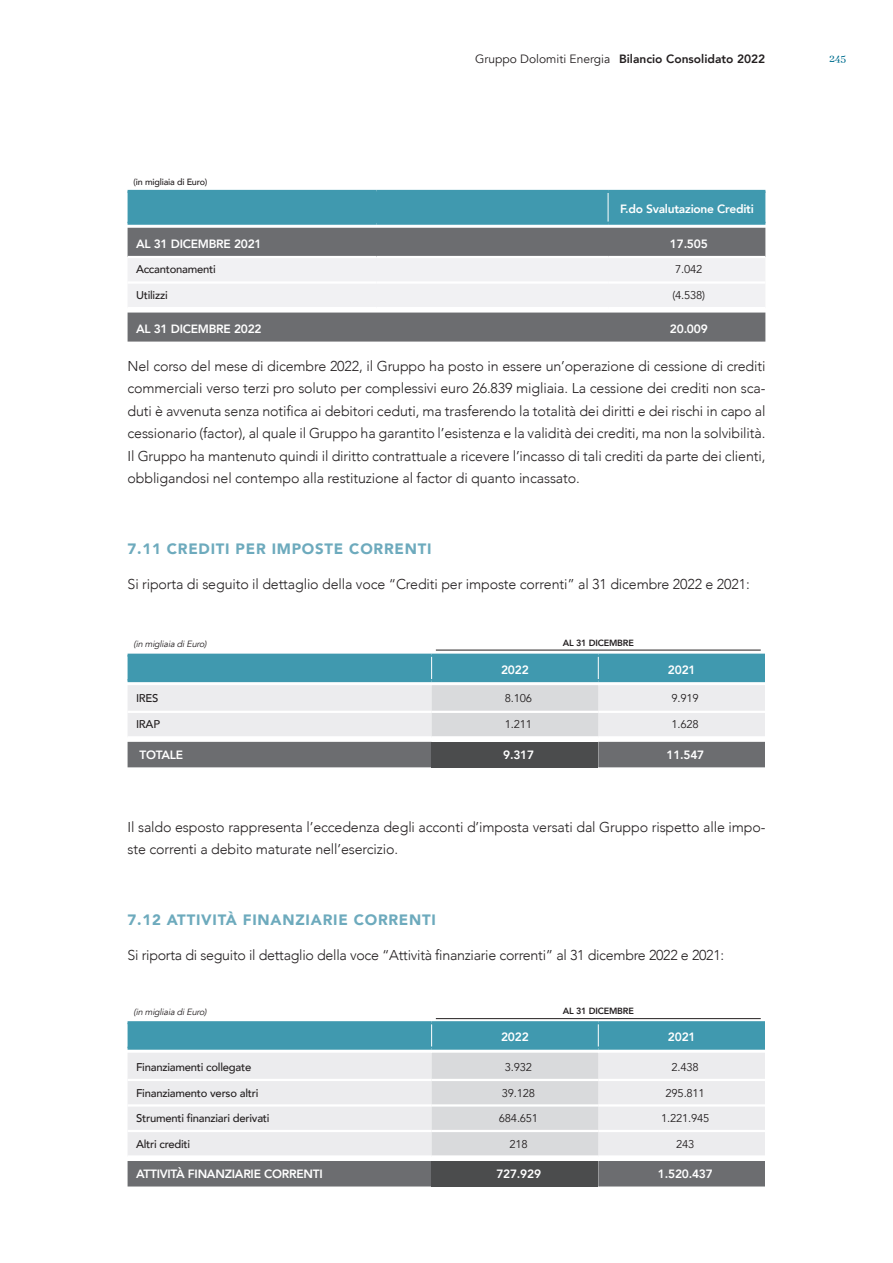
<style>
.page{position:relative;width:893px;height:1263px;background:#fff}
.page>*{position:absolute;margin:0;border:0;box-sizing:border-box;transform-origin:0 0}
.t1{font:900 15px "Avenir";letter-spacing:.05em;color:#6daabd}
.t2{font:300 14.25px/22.5px "Avenir";letter-spacing:-.01em;color:#231f20;text-align:justify}
.t3{font:800 12px "Avenir";letter-spacing:-.02em;color:#fff}
.t4{font:800 12px "Avenir";color:#231f20}
.t5{font:500 12px "Abhaya Libre";color:#006f90}
.t6{font:500 11.25px "Avenir";letter-spacing:-.02em;color:#231f20}
.t7{font:11.25px "Avenir";letter-spacing:-.02em;color:#231f20}
.t8{font:italic 9px "Avenir";color:#231f20}
.t9{font:800 9px "Avenir";letter-spacing:-.02em;color:#231f20}
.t10{font:500 9px "Avenir";letter-spacing:-.02em;color:#231f20}
.s1{font-weight:400}
</style>
<div class="page">
<svg style="left:128px;top:227px;width:637px;height:1px"></svg>
<svg style="left:128px;top:228px;width:637px;height:114px;background:#757679"></svg>
<div style="left:128px;top:258px;width:637px;height:49px;background:#f1f1f3"></div>
<div style="left:128px;top:193px;width:637px;height:29px;background:#4099af"></div>
<hr style="left:128px;top:256px;width:248px;height:2px;background:#fff">
<hr style="left:376px;top:256px;width:232px;height:2px;background:#fff">
<hr style="left:128px;top:281px;width:248px;height:3px;background:#fff">
<hr style="left:376px;top:281px;width:232px;height:3px;background:#fff">
<hr style="left:128px;top:307px;width:248px;height:2px;background:#fff">
<hr style="left:376px;top:307px;width:232px;height:2px;background:#fff">
<hr style="left:128px;top:190px;width:248px;height:3px;background:#4099af">
<hr style="left:376px;top:190px;width:232px;height:3px;background:#4099af">
<hr style="left:608px;top:190px;width:157px;height:3px;background:#4099af">
<hr style="left:128px;top:222px;width:248px;height:3px;background:#4099af">
<hr style="left:376px;top:222px;width:232px;height:3px;background:#4099af">
<hr style="left:608px;top:222px;width:157px;height:3px;background:#4099af">
<hr style="left:608px;top:256px;width:157px;height:2px;background:#fff">
<hr style="left:608px;top:281px;width:157px;height:3px;background:#fff">
<hr style="left:608px;top:307px;width:157px;height:2px;background:#fff">
<svg style="left:128px;top:657px;width:637px;height:110px;background:#a4b8be"></svg>
<hr style="left:128px;top:711px;width:304px;height:2px;background:#fff">
<hr style="left:432px;top:711px;width:166px;height:2px;background:#fff">
<hr style="left:598px;top:711px;width:167px;height:2px;background:#fff">
<hr style="left:128px;top:736px;width:304px;height:2px;background:#fff">
<hr style="left:432px;top:736px;width:166px;height:2px;background:#fff">
<hr style="left:598px;top:736px;width:167px;height:2px;background:#fff">
<hr style="left:128px;top:654px;width:304px;height:3px;background:#4099af">
<hr style="left:432px;top:654px;width:166px;height:3px;background:#4099af">
<hr style="left:598px;top:654px;width:167px;height:3px;background:#4099af">
<hr style="left:128px;top:679px;width:304px;height:3px;background:#4099af">
<hr style="left:598px;top:679px;width:167px;height:3px;background:#4099af">
<hr style="left:432px;top:679px;width:166px;height:3px;background:#4099af">
<hr style="left:436px;top:650px;width:325px;height:1px;background:#231f20">
<svg style="left:128px;top:1024px;width:637px;height:162px;background:#b9c6cb"></svg>
<hr style="left:128px;top:1021px;width:304px;height:3px;background:#4099af">
<hr style="left:432px;top:1021px;width:166px;height:3px;background:#4099af">
<hr style="left:598px;top:1021px;width:167px;height:3px;background:#4099af">
<hr style="left:128px;top:1047px;width:304px;height:3px;background:#4099af">
<hr style="left:598px;top:1047px;width:167px;height:3px;background:#4099af">
<hr style="left:432px;top:1047px;width:166px;height:3px;background:#4099af">
<hr style="left:128px;top:1079px;width:304px;height:2px;background:#fff">
<hr style="left:432px;top:1079px;width:166px;height:2px;background:#fff">
<hr style="left:598px;top:1079px;width:167px;height:2px;background:#fff">
<hr style="left:128px;top:1104px;width:304px;height:2px;background:#fff">
<hr style="left:432px;top:1104px;width:166px;height:2px;background:#fff">
<hr style="left:598px;top:1104px;width:167px;height:2px;background:#fff">
<hr style="left:128px;top:1130px;width:304px;height:2px;background:#fff">
<hr style="left:432px;top:1130px;width:166px;height:2px;background:#fff">
<hr style="left:598px;top:1130px;width:167px;height:2px;background:#fff">
<hr style="left:128px;top:1155px;width:304px;height:2px;background:#fff">
<hr style="left:432px;top:1155px;width:166px;height:2px;background:#fff">
<hr style="left:598px;top:1155px;width:167px;height:2px;background:#fff">
<hr style="left:436px;top:1018px;width:325px;height:1px;background:#231f20">
<p class="t10" style="left:134px;top:174px;width:75px">(in migliaia di Euro)</p>
<p class="t4" style="left:475px;top:48px;width:292px"><span class="s1">Gruppo Dolomiti Energia</span> Bilancio Consolidato 2022</p>
<p class="t5" style="left:829px;top:52px;width:18px">245</p>
<p class="t3" style="left:620px;top:198px;width:135px">F.do Svalutazione Crediti</p>
<p class="t3" style="left:136px;top:233px;width:127px">AL 31 DICEMBRE 2021</p>
<p class="t3" style="left:670px;top:233px;width:39px">17.505</p>
<p class="t6" style="left:136px;top:260px;width:81px">Accantonamenti</p>
<p class="t7" style="left:675px;top:263px;width:29px">7.042</p>
<p class="t6" style="left:136px;top:285px;width:33px">Utilizzi</p>
<p class="t7" style="left:672px;top:288px;width:34px">(4.538)</p>
<p class="t3" style="left:136px;top:318px;width:127px">AL 31 DICEMBRE 2022</p>
<p class="t3" style="left:670px;top:318px;width:39px">20.009</p>
<p class="t2" style="left:128px;top:355px;width:639px">Nel corso del mese di dicembre 2022, il Gruppo ha posto in essere un’operazione di cessione di crediti commerciali verso terzi pro soluto per complessivi euro 26.839 migliaia. La cessione dei crediti non sca&shy;duti è avvenuta senza notifica ai debitori ceduti, ma trasferendo la totalità dei diritti e dei rischi in capo al cessionario (factor), al quale il Gruppo ha garantito l’esistenza e la validità dei crediti, ma non la solvibilità.<br>Il Gruppo ha mantenuto quindi il diritto contrattuale a ricevere l’incasso di tali crediti da parte dei clienti, obbligandosi nel contempo alla restituzione al factor di quanto incassato.</p>
<p class="t1" style="left:128px;top:536px;width:305px">7.11 CREDITI PER IMPOSTE CORRENTI</p>
<p class="t2" style="left:128px;top:573px;width:624px">Si riporta di seguito il dettaglio della voce “Crediti per imposte correnti” al 31 dicembre 2022 e 2021:</p>
<p class="t8" style="left:134px;top:638px;width:77px">(in migliaia diEuro)</p>
<p class="t9" style="left:563px;top:634px;width:73px">AL 31 DICEMBRE</p>
<p class="t3" style="left:501px;top:659px;width:29px">2022</p>
<p class="t3" style="left:668px;top:659px;width:29px">2021</p>
<p class="t6" style="left:136px;top:688px;width:24px">IRES</p>
<p class="t7" style="left:505px;top:691px;width:29px">8.106</p>
<p class="t7" style="left:672px;top:691px;width:29px">9.919</p>
<p class="t6" style="left:136px;top:714px;width:25px">IRAP</p>
<p class="t7" style="left:505px;top:717px;width:29px">1.211</p>
<p class="t7" style="left:672px;top:717px;width:29px">1.628</p>
<p class="t3" style="left:139px;top:744px;width:45px">TOTALE</p>
<p class="t3" style="left:503px;top:744px;width:33px">9.317</p>
<p class="t3" style="left:666px;top:744px;width:39px">11.547</p>
<p class="t2" style="left:128px;top:816px;width:639px">Il saldo esposto rappresenta l’eccedenza degli acconti d’imposta versati dal Gruppo rispetto alle impo&shy;ste correnti a debito maturate nell’esercizio.</p>
<p class="t1" style="left:128px;top:907px;width:310px">7.12 ATTIVITÀ FINANZIARIE CORRENTI</p>
<p class="t2" style="left:128px;top:944px;width:598px">Si riporta di seguito il dettaglio della voce “Attività finanziarie correnti” al 31 dicembre 2022 e 2021:</p>
<p class="t8" style="left:134px;top:1007px;width:77px">(in migliaia diEuro)</p>
<p class="t9" style="left:563px;top:1003px;width:73px">AL 31 DICEMBRE</p>
<p class="t3" style="left:501px;top:1026px;width:29px">2022</p>
<p class="t3" style="left:668px;top:1026px;width:29px">2021</p>
<p class="t6" style="left:136px;top:1058px;width:117px">Finanziamenti collegate</p>
<p class="t7" style="left:505px;top:1061px;width:29px">3.932</p>
<p class="t7" style="left:672px;top:1061px;width:29px">2.438</p>
<p class="t6" style="left:136px;top:1083px;width:124px">Finanziamento verso altri</p>
<p class="t7" style="left:502px;top:1086px;width:35px">39.128</p>
<p class="t7" style="left:666px;top:1086px;width:41px">295.811</p>
<p class="t6" style="left:136px;top:1109px;width:135px">Strumenti finanziari derivati</p>
<p class="t7" style="left:499px;top:1112px;width:41px">684.651</p>
<p class="t7" style="left:661px;top:1112px;width:50px">1.221.945</p>
<p class="t6" style="left:136px;top:1134px;width:56px">Altri crediti</p>
<p class="t7" style="left:509px;top:1137px;width:20px">218</p>
<p class="t7" style="left:676px;top:1137px;width:20px">243</p>
<p class="t3" style="left:136px;top:1163px;width:188px">ATTIVITÀ FINANZIARIE CORRENTI</p>
<p class="t3" style="left:496px;top:1163px;width:46px">727.929</p>
<p class="t3" style="left:658px;top:1163px;width:56px">1.520.437</p>
</div>
